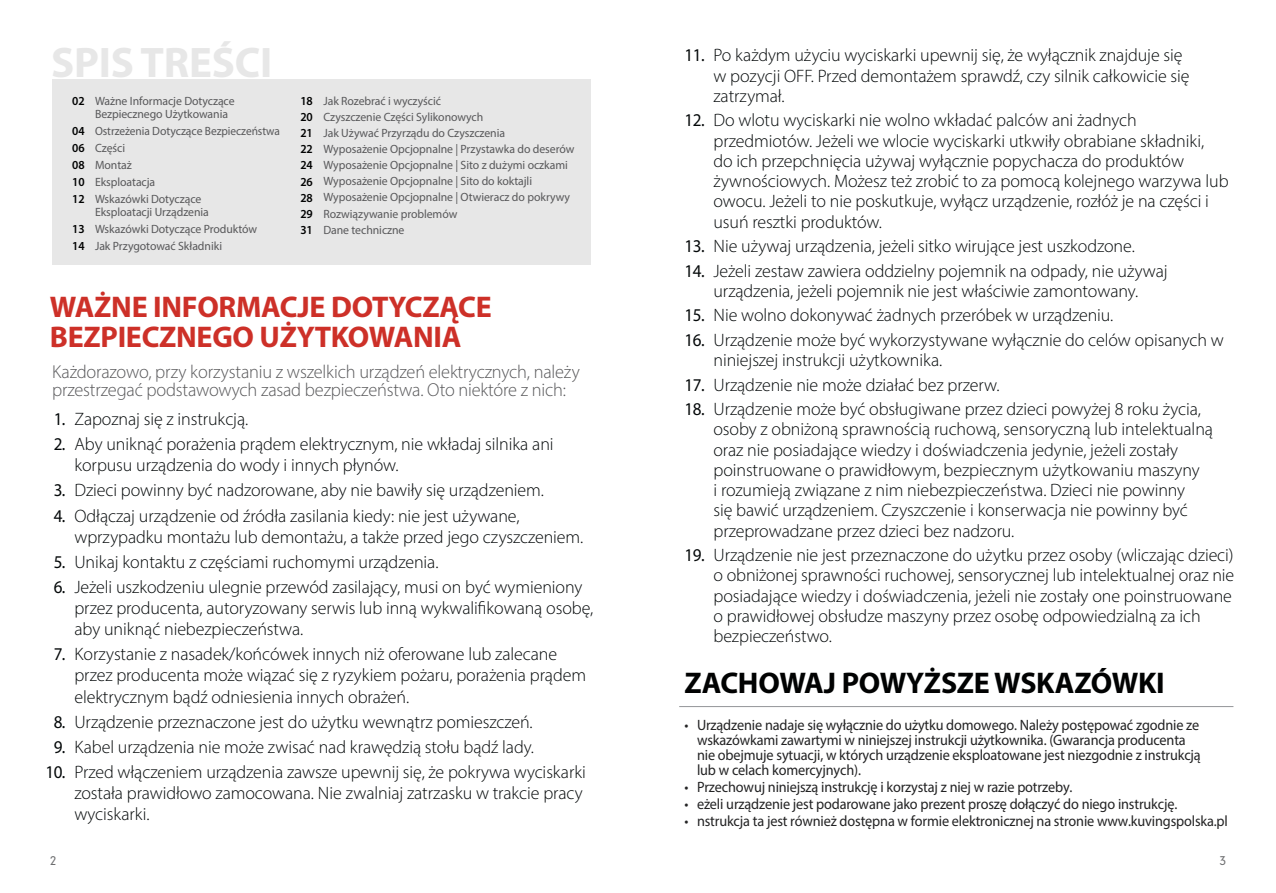
<style>
.page{position:relative;width:1276px;height:893px;background:#fff}
.page>*{position:absolute;margin:0;border:0;box-sizing:border-box;transform-origin:0 0}
.t1{font:700 42.9px "Myriad Pro";letter-spacing:-.005em;color:#e7e7e7}
.t2{font:700 30px/30px "Myriad Pro";letter-spacing:-.01em;color:#cd3028}
.t3{font:700 30px "Myriad Pro";letter-spacing:-.01em;color:#010202}
.t4{font:300 18.75px/18px "Myriad Pro";letter-spacing:-.01em;color:#58585a}
.t5{font:300 18px/20.2px "Myriad Pro";letter-spacing:-.005em;color:#040809}
.t6{font:18px/25.2px "Myriad Pro";letter-spacing:-.03em;color:#040809;scale:.95 1}
.t7{font:15px/15px "Myriad Pro";letter-spacing:-.01em;color:#232324;scale:.95 1}
.t8{font:600 12.3px/16.2px "Myriad Pro";letter-spacing:-.02em;color:#010202;text-align:justify;scale:.95 1}
.t9{font:12px/16.2px "Myriad Pro";letter-spacing:-.005em;color:#58585a}
.t10{font:12px/17px "Myriad Pro";letter-spacing:-.005em;color:#58585a;scale:.95 1}
.t11{font:300 12px "DIN Neuzeit Grotesk Std";color:#6d6e70}
</style>
<div class="page">
<hr style="left:679px;top:706px;width:554px;height:1px;background:#939598">
<div style="left:52px;top:80px;width:539px;height:185px;background:#e7e7e7"></div>
<h1 class="t1" style="left:51px;top:37px;width:223px">SPIS TREŚCI</h1>
<p class="t9" style="left:95px;top:95px;width:141px;line-height:13.5px">Ważne Informacje Dotyczące<br>Bezpiecznego Użytkowania</p>
<p class="t10" style="left:95px;top:124px;width:196px">Ostrzeżenia Dotyczące Bezpieczeństwa<br>Części<br>Montaż<br>Eksploatacja<br>Wskazówki Dotyczące</p>
<p class="t9" style="left:95px;top:205px;width:164px;line-height:17px">Eksploatacji Urządzenia<br>Wskazówki Dotyczące Produktów<br>Jak Przygotować Składniki</p>
<p class="t8" style="left:72px;top:94px;width:14px">02</p>
<p class="t8" style="left:72px;top:124px;width:14px;line-height:17px">04<br>06<br>08<br>10<br>12</p>
<p class="t8" style="left:72px;top:222px;width:14px;line-height:17px">13<br>14</p>
<p class="t8" style="left:300px;top:94px;width:14px">18<br>20<br>21<br>22<br>24<br>26<br>28<br>29<br>31</p>
<p class="t9" style="left:323px;top:94px;width:252px">Jak Rozebrać i wyczyścić<br>Czyszczenie Części Sylikonowych<br>Jak Używać Przyrządu do Czyszczenia<br>Wyposażenie Opcjopnalne | Przystawka do deserów Wyposażenie Opcjopnalne | Sito z dużymi oczkami Wyposażenie Opcjopnalne | Sito do koktajli Wyposażenie Opcjopnalne | Otwieracz do pokrywy Rozwiązywanie problemów<br>Dane techniczne</p>
<h2 class="t2" style="left:50px;top:292px;width:443px">WAŻNE INFORMACJE DOTYCZĄCE<br>BEZPIECZNEGO UŻYTKOWANIA</h2>
<p class="t4" style="left:52px;top:364px;width:529px">Każdorazowo, przy korzystaniu z wszelkich urządzeń elektrycznych, należy przestrzegać podstawowych zasad bezpieczeństwa. Oto niektóre z nich:</p>
<p class="t6" style="left:54px;top:408px;width:14px">1.<br>2.</p>
<p class="t6" style="left:54px;top:480px;width:14px">3.<br>4.</p>
<p class="t6" style="left:54px;top:551px;width:14px">5.<br>6.</p>
<p class="t6" style="left:54px;top:644px;width:14px">7.</p>
<p class="t6" style="left:45px;top:711px;width:23px;text-align:center">8.<br>9.<br>10.</p>
<p class="t5" style="left:74px;top:408px;width:481px;line-height:25.2px">Zapoznaj się z instrukcją.<br>Aby uniknąć porażenia prądem elektrycznym, nie wkładaj silnika ani</p>
<p class="t5" style="left:74px;top:454px;width:471px;line-height:25.2px">korpusu urządzenia do wody i innych płynów.<br>Dzieci powinny być nadzorowane, aby nie bawiły się urządzeniem.<br>Odłączaj urządzenie od źródła zasilania kiedy: nie jest używane,</p>
<p class="t5" style="left:74px;top:526px;width:510px;line-height:25.2px">wprzypadku montażu lub demontażu, a także przed jego czyszczeniem.<br>Unikaj kontaktu z częściami ruchomymi urządzenia.<br>Jeżeli uszkodzeniu ulegnie przewód zasilający, musi on być wymieniony</p>
<p class="t5" style="left:74px;top:599px;width:520px;line-height:21px">przez producenta, autoryzowany serwis lub inną wykwalifikowaną osobę, aby uniknąć niebezpieczeństwa.</p>
<p class="t5" style="left:74px;top:646px;width:513px;line-height:21px">Korzystanie z nasadek/końcówek innych niż oferowane lub zalecane przez producenta może wiązać się z ryzykiem pożaru, porażenia prądem elektrycznym bądź odniesienia innych obrażeń.</p>
<p class="t5" style="left:74px;top:711px;width:513px;line-height:25.2px">Urządzenie przeznaczone jest do użytku wewnątrz pomieszczeń.<br>Kabel urządzenia nie może zwisać nad krawędzią stołu bądź lady.<br>Przed włączeniem urządzenia zawsze upewnij się, że pokrywa wyciskarki</p>
<p class="t5" style="left:74px;top:785px;width:510px;line-height:21px">została prawidłowo zamocowana. Nie zwalniaj zatrzasku w trakcie pracy wyciskarki.</p>
<p class="t6" style="left:684px;top:45px;width:23px">11.</p>
<p class="t6" style="left:684px;top:110px;width:23px">12.</p>
<p class="t6" style="left:684px;top:236px;width:23px;line-height:24.5px">13.<br>14.</p>
<p class="t6" style="left:684px;top:305px;width:23px;line-height:24.5px">15.<br>16.</p>
<p class="t6" style="left:684px;top:374px;width:23px;line-height:24.5px">17.<br>18.</p>
<p class="t6" style="left:684px;top:544px;width:23px">19.</p>
<p class="t5" style="left:713px;top:47px;width:477px">Po każdym użyciu wyciskarki upewnij się, że wyłącznik znajduje się w pozycji OFF. Przed demontażem sprawdź, czy silnik całkowicie się zatrzymał.</p>
<p class="t5" style="left:713px;top:112px;width:517px">Do wlotu wyciskarki nie wolno wkładać palców ani żadnych przedmiotów. Jeżeli we wlocie wyciskarki utkwiły obrabiane składniki,<br>do ich przepchnięcia używaj wyłącznie popychacza do produktów żywnościowych. Możesz też zrobić to za pomocą kolejnego warzywa lub owocu. Jeżeli to nie poskutkuje, wyłącz urządzenie, rozłóż je na części i usuń resztki produktów.</p>
<p class="t5" style="left:713px;top:236px;width:455px;line-height:24.5px">Nie używaj urządzenia, jeżeli sitko wirujące jest uszkodzone.<br>Jeżeli zestaw zawiera oddzielny pojemnik na odpady, nie używaj</p>
<p class="t5" style="left:713px;top:280px;width:512px;line-height:24.5px">urządzenia, jeżeli pojemnik nie jest właściwie zamontowany.<br>Nie wolno dokonywać żadnych przeróbek w urządzeniu.<br>Urządzenie może być wykorzystywane wyłącznie do celów opisanych w</p>
<p class="t5" style="left:713px;top:350px;width:489px;line-height:24.5px">niniejszej instrukcji użytkownika.<br>Urządzenie nie może działać bez przerw.<br>Urządzenie może być obsługiwane przez dzieci powyżej 8 roku życia,</p>
<p class="t5" style="left:713px;top:421px;width:501px">osoby z obniżoną sprawnością ruchową, sensoryczną lub intelektualną oraz nie posiadające wiedzy i doświadczenia jedynie, jeżeli zostały poinstruowane o prawidłowym, bezpiecznym użytkowaniu maszyny<br>i rozumieją związane z nim niebezpieczeństwa. Dzieci nie powinny<br>się bawić urządzeniem. Czyszczenie i konserwacja nie powinny być przeprowadzane przez dzieci bez nadzoru.</p>
<p class="t5" style="left:713px;top:547px;width:522px">Urządzenie nie jest przeznaczone do użytku przez osoby (wliczając dzieci) o obniżonej sprawności ruchowej, sensorycznej lub intelektualnej oraz nie posiadające wiedzy i doświadczenia, jeżeli nie zostały one poinstruowane o prawidłowej obsłudze maszyny przez osobę odpowiedzialną za ich bezpieczeństwo.</p>
<h2 class="t3" style="left:684px;top:665px;width:482px">ZACHOWAJ POWYŻSZE WSKAZÓWKI</h2>
<p class="t7" style="left:697px;top:719px;width:532px;text-indent:-13px">• Urządzenie nadaje się wyłącznie do użytku domowego. Należy postępować zgodnie ze wskazówkami zawartymi w niniejszej instrukcji użytkownika. (Gwarancja producenta nie obejmuje sytuacji, w których urządzenie eksploatowane jest niezgodnie z instrukcją lub w celach komercyjnych).</p>
<p class="t7" style="left:684px;top:781px;width:410px">• Przechowuj niniejszą instrukcję i korzystaj z niej w razie potrzeby.</p>
<p class="t7" style="left:684px;top:798px;width:520px">• eżeli urządzenie jest podarowane jako prezent proszę dołączyć do niego instrukcję.</p>
<p class="t7" style="left:684px;top:815px;width:573px">• nstrukcja ta jest również dostępna w formie elektronicznej na stronie www.kuvingspolska.pl</p>
<p class="t11" style="left:50px;top:853px;width:8px">2</p>
<p class="t11" style="left:1219px;top:853px;width:8px">3</p>
</div>
